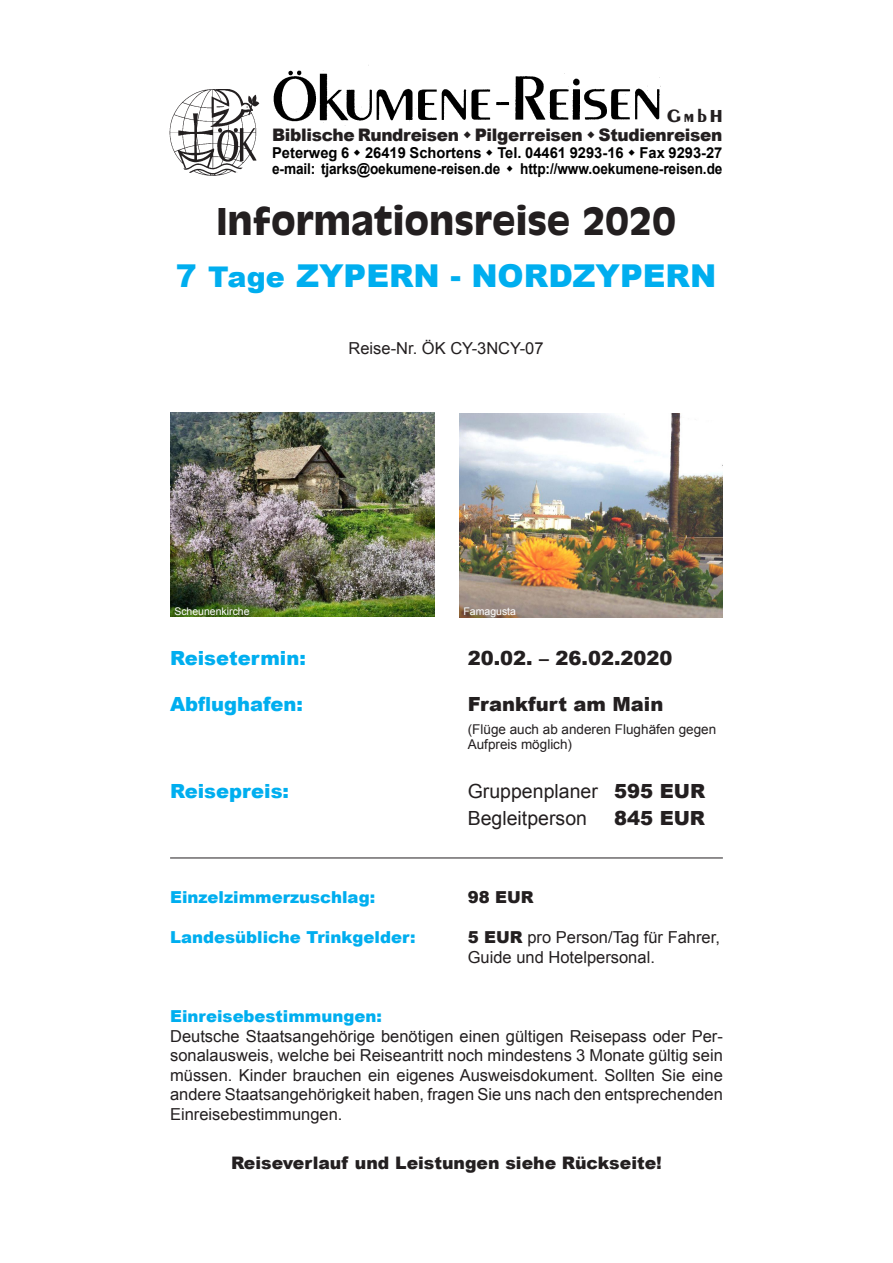
<style>
.page{position:relative;width:893px;height:1263px;background:#fff}
.page>*{position:absolute;margin:0;border:0;box-sizing:border-box;transform-origin:0 0}
.t1{font:700 36px "Antique Olive";color:#231f20}
.t2{font:900 31.5px "Arial";color:#00aeef}
.t3{font:900 19.5px "Arial";color:#231f20}
.t4{font:900 19.5px "Arial";color:#00aeef}
.t5{font:19.5px "Arial";color:#231f20}
.t6{font:700 18.75px "Penguin";color:#231f20}
.t7{font:900 17.25px "Arial";letter-spacing:-.02em;color:#231f20}
.t8{font:900 17.25px "Arial";color:#231f20}
.t9{font:16.5px/19.5px "Arial";color:#231f20;text-align:justify}
.t10{font:900 16.5px "Arial";color:#00aeef}
.t11{font:900 16.5px "Arial";color:#231f20}
.t12{font:700 15px "Arial";letter-spacing:-.005em;color:#000;scale:.91 1}
.t13{font:700 15px "Arial";letter-spacing:-.005em;color:#000}
.t14{font:13.5px "Arial";color:#231f20}
.t15{font:10.5px "Arial";color:#fff}
.s1{font-size:28.5px}
.s2{font-weight:900}
</style>
<div class="page">
<img style="left:273px;top:65px;width:388px;height:61px">
<img style="left:170px;top:89px;width:90px;height:87px">
<hr style="left:170px;top:857px;width:553px;height:1px;background:#231f20">
<img style="left:171px;top:412px;width:263px;height:205px">
<img style="left:459px;top:413px;width:264px;height:204px">
<p class="t6" style="left:667px;top:105px;width:58px">GmbH</p>
<p class="t7" style="left:272px;top:123px;width:452px">Biblische Rundreisen Pilgerreisen Studienreisen</p>
<p class="t13" style="left:272px;top:143px;width:452px">Peterweg 6 26419 Schortens Tel. 04461 9293-16 Fax 9293-27</p>
<p class="t12" style="left:272px;top:159px;width:252px">e-mail: tjarks@oekumene-reisen.de</p>
<p class="t12" style="left:520px;top:159px;width:224px">http://www.oekumene-reisen.de</p>
<p class="t1" style="left:216px;top:197px;width:461px">Informationsreise 2020</p>
<p class="t2" style="left:176px;top:253px;width:542px">7 <span class="s1">Tage</span> ZYPERN - NORDZYPERN</p>
<p class="t9" style="left:349px;top:339px;width:197px">Reise-Nr. ÖK CY-3NCY-07</p>
<p class="t15" style="left:174px;top:604px;width:77px">Scheunenkirche</p>
<p class="t15" style="left:463px;top:604px;width:54px">Famagusta</p>
<p class="t4" style="left:170px;top:644px;width:137px">Reisetermin:</p>
<p class="t3" style="left:468px;top:644px;width:206px">20.02. – 26.02.2020</p>
<p class="t4" style="left:170px;top:690px;width:134px">Abflughafen:</p>
<p class="t3" style="left:468px;top:690px;width:197px">Frankfurt am Main</p>
<p class="t14" style="left:468px;top:720px;width:250px">(Flüge auch ab anderen Flughäfen gegen</p>
<p class="t14" style="left:468px;top:735px;width:106px">Aufpreis möglich)</p>
<p class="t4" style="left:170px;top:777px;width:120px">Reisepreis:</p>
<p class="t5" style="left:468px;top:778px;width:239px">Gruppenplaner <span class="s2">595 EUR</span></p>
<p class="t5" style="left:468px;top:805px;width:121px">Begleitperson</p>
<p class="t3" style="left:614px;top:804px;width:93px">845 EUR</p>
<p class="t10" style="left:170px;top:885px;width:207px">Einzelzimmerzuschlag:</p>
<p class="t11" style="left:468px;top:885px;width:67px">98 EUR</p>
<p class="t10" style="left:170px;top:925px;width:247px">Landesübliche Trinkgelder:</p>
<p class="t9" style="left:468px;top:928px;width:254px"><span class="s2">5 EUR</span> pro Person/Tag für Fahrer,</p>
<p class="t9" style="left:468px;top:947px;width:189px">Guide und Hotelpersonal.</p>
<p class="t10" style="left:170px;top:1004px;width:213px">Einreisebestimmungen:</p>
<p class="t9" style="left:170px;top:1026px;width:554px">Deutsche Staatsangehörige benötigen einen gültigen Reisepass oder Per&shy;sonalausweis, welche bei Reiseantritt noch mindestens 3 Monate gültig sein müssen. Kinder brauchen ein eigenes Ausweisdokument. Sollten Sie eine andere Staatsangehörigkeit haben, fragen Sie uns nach den entsprechenden Einreisebestimmungen.</p>
<p class="t8" style="left:231px;top:1150px;width:432px">Reiseverlauf und Leistungen siehe Rückseite!</p>
</div>
